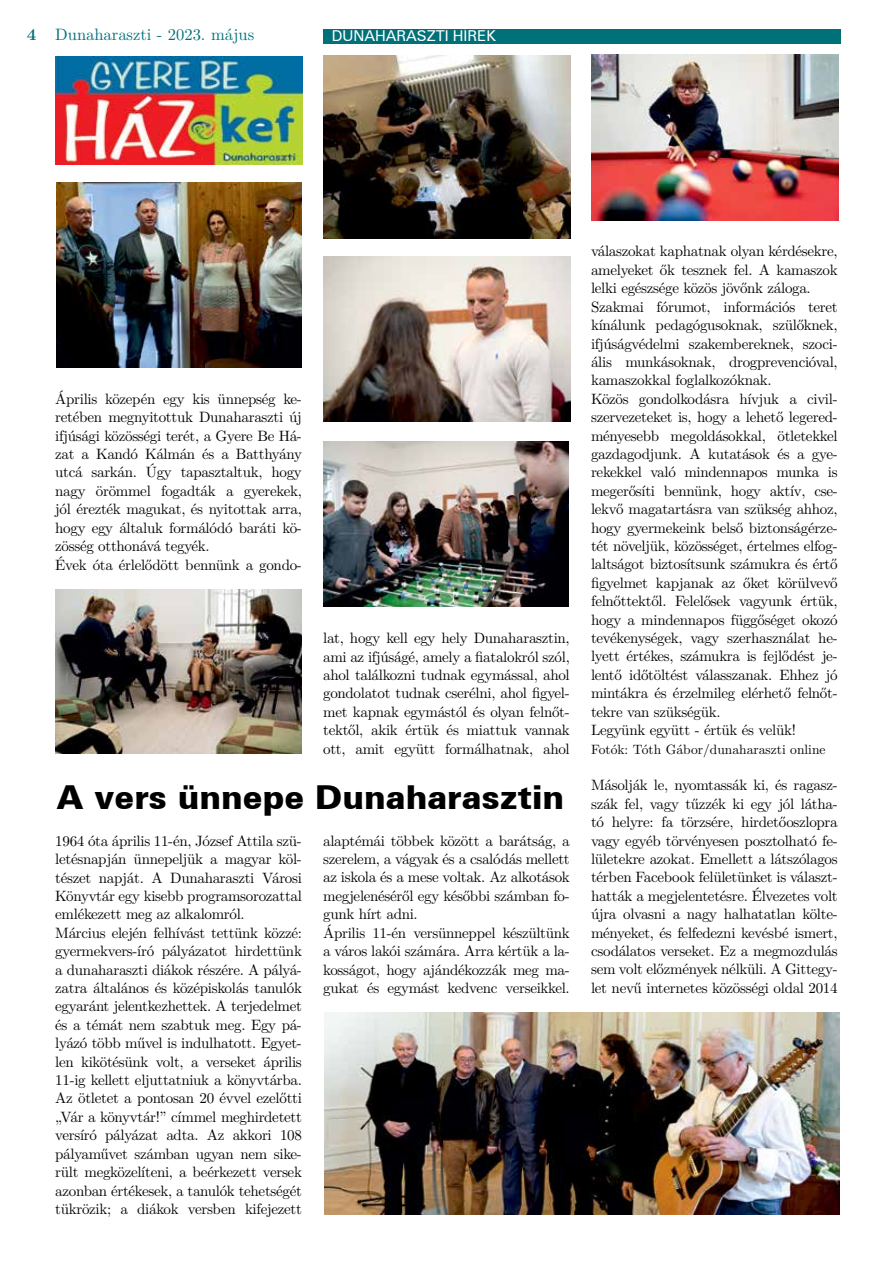
<style>
.page{position:relative;width:893px;height:1263px;background:#fff}
.page>*{position:absolute;margin:0;border:0;box-sizing:border-box;transform-origin:0 0}
.t1{font:33px "Zurich Blk PFL";color:#000}
.t2{font:16.5px "LM Roman 10";color:#007079}
.t3{font:15px/18.5px "LM Roman 10";letter-spacing:-.02em;color:#000}
.t4{font:15px "Zurich PFL";color:#fff}
.t5{font:13.5px "LM Roman 10";color:#000}
.s1{font-weight:700}
</style>
<div class="page">
<div style="left:323px;top:29px;width:517px;height:14px;background:#007079"></div>
<img style="left:324px;top:1012px;width:516px;height:202px">
<img style="left:56px;top:57px;width:246px;height:107px">
<img style="left:56px;top:182px;width:246px;height:185px">
<img style="left:55px;top:589px;width:247px;height:164px">
<img style="left:323px;top:55px;width:248px;height:183px">
<img style="left:323px;top:256px;width:247px;height:165px">
<img style="left:324px;top:442px;width:245px;height:164px">
<img style="left:591px;top:55px;width:247px;height:166px">
<p class="t2" style="left:27px;top:22px;width:229px"><span class="s1">4</span> Dunaharaszti - 2023. május</p>
<p class="t4" style="left:332px;top:25px;width:166px">DUNAHARASZTI HÍREK</p>
<p class="t3" style="left:55px;top:388px;width:248px">Április közepén egy kis ünnepség ke&shy;retében megnyitottuk Dunaharaszti új ifjúsági közösségi terét, a Gyere Be Há&shy;zat a Kandó Kálmán és a Batthyány utcá sarkán. Úgy tapasztaltuk, hogy nagy örömmel fogadták a gyerekek, jól érezték magukat, és nyitottak arra, hogy egy általuk formálódó baráti kö&shy;zösség otthonává tegyék.<br>Évek óta érlelődött bennünk a gondo-</p>
<p class="t3" style="left:323px;top:628px;width:248px;text-align:justify">lat, hogy kell egy hely Dunaharasztin, ami az ifjúságé, amely a fiatalokról szól, ahol találkozni tudnak egymással, ahol gondolatot tudnak cserélni, ahol figyel&shy;met kapnak egymástól és olyan felnőt&shy;tektől, akik értük és miattuk vannak ott, amit együtt formálhatnak, ahol</p>
<h1 class="t1" style="left:57px;top:775px;width:509px">A vers ünnepe Dunaharasztin</h1>
<p class="t3" style="left:55px;top:830px;width:248px">1964 óta április 11-én, József Attila szü&shy;letésnapján ünnepeljük a magyar köl&shy;tészet napját. A Dunaharaszti Városi Könyvtár egy kisebb programsorozattal emlékezett meg az alkalomról.<br>Március elején felhívást tettünk közzé: gyermekvers-író pályázatot hirdettünk a dunaharaszti diákok részére. A pályá&shy;zatra általános és középiskolás tanulók egyaránt jelentkezhettek. A terjedelmet és a témát nem szabtuk meg. Egy pá&shy;lyázó több művel is indulhatott. Egyet&shy;len kikötésünk volt, a verseket április 11-ig kellett eljuttatniuk a könyvtárba.<br>Az ötletet a pontosan 20 évvel ezelőtti „Vár a könyvtár!” címmel meghirdetett versíró pályázat adta. Az akkori 108 pályaművet számban ugyan nem sike&shy;rült megközelíteni, a beérkezett versek azonban értékesek, a tanulók tehetségét tükrözik; a diákok versben kifejezett</p>
<p class="t3" style="left:323px;top:830px;width:248px">alaptémái többek között a barátság, a szerelem, a vágyak és a csalódás mellett az iskola és a mese voltak. Az alkotások megjelenéséről egy későbbi számban fo&shy;gunk hírt adni.<br>Április 11-én versünneppel készültünk a város lakói számára. Arra kértük a la&shy;kosságot, hogy ajándékozzák meg ma&shy;gukat és egymást kedvenc verseikkel.</p>
<p class="t3" style="left:591px;top:241px;width:248px">válaszokat kaphatnak olyan kérdésekre, amelyeket ők tesznek fel. A kamaszok lelki egészsége közös jövőnk záloga.<br>Szakmai fórumot, információs teret kínálunk pedagógusoknak, szülőknek, ifjúságvédelmi szakembereknek, szoci&shy;ális munkásoknak, drogprevencióval, kamaszokkal foglalkozóknak.<br>Közös gondolkodásra hívjuk a civil&shy;szervezeteket is, hogy a lehető legered&shy;ményesebb megoldásokkal, ötletekkel gazdagodjunk. A kutatások és a gye&shy;rekekkel való mindennapos munka is megerősíti bennünk, hogy aktív, cse&shy;lekvő magatartásra van szükség ahhoz, hogy gyermekeink belső biztonságérze&shy;tét növeljük, közösséget, értelmes elfog&shy;laltságot biztosítsunk számukra és értő figyelmet kapjanak az őket körülvevő felnőttektől. Felelősek vagyunk értük, hogy a mindennapos függőséget okozó tevékenységek, vagy szerhasználat he&shy;lyett értékes, számukra is fejlődést je&shy;lentő időtöltést válasszanak. Ehhez jó mintákra és érzelmileg elérhető felnőt&shy;tekre van szükségük.<br>Legyünk együtt - értük és velük!</p>
<p class="t5" style="left:591px;top:738px;width:236px">Fotók: Tóth Gábor/dunaharaszti online</p>
<p class="t3" style="left:591px;top:775px;width:248px;text-align:justify">Másolják le, nyomtassák ki, és ragas - szák fel, vagy tűzzék ki egy jól látha&shy;tó helyre: fa törzsére, hirdetőoszlopra vagy egyéb törvényesen posztolható fe&shy;lületekre azokat. Emellett a látszólagos térben Facebook felületünket is választ&shy;hatták a megjelentetésre. Élvezetes volt újra olvasni a nagy halhatatlan költe&shy;ményeket, és felfedezni kevésbé ismert, csodálatos verseket. Ez a megmozdulás sem volt előzmények nélküli. A Gittegy&shy;let nevű internetes közösségi oldal 2014</p>
</div>
